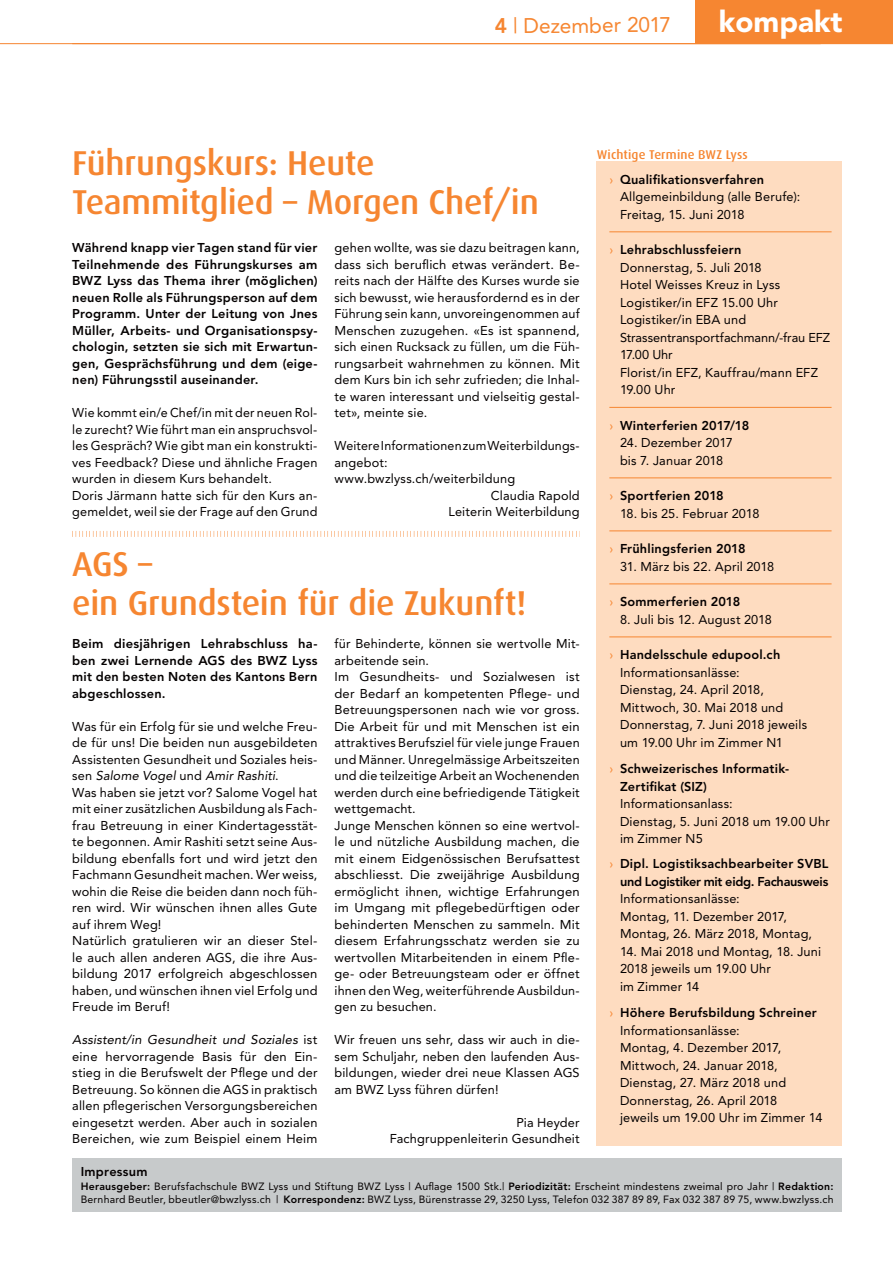
<style>
.page{position:relative;width:893px;height:1263px;background:#fff}
.page>*{position:absolute;margin:0;border:0;box-sizing:border-box;transform-origin:0 0}
.t1{font:500 34.5px/39px "Dax";letter-spacing:-.005em;color:#f68631}
.t2{font:900 29.7px "Avenir";color:#fff}
.t3{font:21px "Avenir";color:#f68631}
.t4{font:12.75px/16.5px "Avenir";letter-spacing:.015em;color:#040000}
.t5{font:800 12.75px/16.5px "Avenir";letter-spacing:.02em;color:#040000;text-align:justify}
.t6{font:500 12.75px "Dax";letter-spacing:.01em;color:#f68631}
.t7{font:10.5px/13.5px "Avenir";letter-spacing:.02em;color:#040000}
.s1{font-weight:800}
.s2{font-style:italic}
.s3{color:#f68631}
.s4{font-weight:400;color:#f68631}
</style>
<div class="page">
<div style="left:72px;top:1158px;width:770px;height:54px;background:#c7cacb"></div>
<hr style="left:0;top:43px;width:821px;height:1px;background:#f68631">
<div style="left:597px;top:161px;width:245px;height:985px;background:#fedcc0"></div>
<hr style="left:609px;top:232px;width:222px;height:1px;background:#f68631">
<hr style="left:609px;top:407px;width:222px;height:1px;background:#f68631">
<hr style="left:609px;top:478px;width:222px;height:1px;background:#f68631">
<hr style="left:609px;top:531px;width:222px;height:1px;background:#f68631">
<hr style="left:609px;top:584px;width:222px;height:1px;background:#f68631">
<hr style="left:609px;top:637px;width:222px;height:1px;background:#f68631">
<div style="left:695px;top:0;width:198px;height:44px;background:#f68631"></div>
<svg style="left:72px;top:531px;width:508px;height:6px"></svg>
<h3 class="t3" style="left:494px;top:18px;width:178px;rotate:-1deg"><span class="s1">4</span> | Dezember 2017</h3>
<h2 class="t2" style="left:719px;top:9px;width:125px">kompakt</h2>
<h1 class="t1" style="left:72px;top:146px;width:468px">Führungskurs: Heute<br>Teammitglied – Morgen Chef/in</h1>
<p class="t5" style="left:72px;top:240px;width:247px">Während knapp vier Tagen stand für vier Teilnehmende des Führungskurses am BWZ Lyss das Thema ihrer (möglichen) neuen Rolle als Führungsperson auf dem Programm. Unter der Leitung von Jnes Müller, Arbeits- und Organisationspsy&shy;chologin, setzten sie sich mit Erwartun&shy;gen, Gesprächsführung und dem (eige&shy;nen) Führungsstil auseinander.</p>
<p class="t4" style="left:72px;top:405px;width:247px">Wie kommt ein/e Chef/in mit der neuen Rol&shy;le zurecht? Wie führt man ein anspruchsvol&shy;les Gespräch? Wie gibt man ein konstrukti&shy;ves Feedback? Diese und ähnliche Fragen wurden in diesem Kurs behandelt.<br>Doris Järmann hatte sich für den Kurs an&shy;gemeldet, weil sie der Frage auf den Grund</p>
<p class="t4" style="left:334px;top:240px;width:247px;text-align:justify">gehen wollte, was sie dazu beitragen kann, dass sich beruflich etwas verändert. Be&shy;reits nach der Hälfte des Kurses wurde sie sich bewusst, wie herausfordernd es in der Führung sein kann, unvoreingenommen auf Menschen zuzugehen. «Es ist spannend, sich einen Rucksack zu füllen, um die Füh&shy;rungsarbeit wahrnehmen zu können. Mit dem Kurs bin ich sehr zufrieden; die Inhal&shy;te waren interessant und vielseitig gestal&shy;tet», meinte sie.</p>
<p class="t4" style="left:334px;top:438px;width:247px">Weitere Informationen zum Weiterbildungs-</p>
<p class="t4" style="left:334px;top:455px;width:55px">angebot:</p>
<p class="t4" style="left:334px;top:471px;width:182px">www.bwzlyss.ch/weiterbildung</p>
<p class="t4" style="left:491px;top:488px;width:90px">Claudia Rapold</p>
<p class="t4" style="left:448px;top:504px;width:133px">Leiterin Weiterbildung</p>
<h1 class="t1" style="left:72px;top:547px;width:456px">AGS –<br>ein Grundstein für die Zukunft!</h1>
<p class="t5" style="left:72px;top:636px;width:247px">Beim diesjährigen Lehrabschluss ha&shy;ben zwei Lernende AGS des BWZ Lyss mit den besten Noten des Kantons Bern abgeschlossen.</p>
<p class="t4" style="left:72px;top:719px;width:247px">Was für ein Erfolg für sie und welche Freu&shy;de für uns! Die beiden nun ausgebildeten Assistenten Gesundheit und Soziales heis&shy;sen <span class="s2">Salome Vogel</span> und <span class="s2">Amir Rashiti</span>.<br>Was haben sie jetzt vor? Salome Vogel hat mit einer zusätzlichen Ausbildung als Fach&shy;frau Betreuung in einer Kindertagesstät&shy;te begonnen. Amir Rashiti setzt seine Aus&shy;bildung ebenfalls fort und wird jetzt den Fachmann Gesundheit machen. Wer weiss, wohin die Reise die beiden dann noch füh&shy;ren wird. Wir wünschen ihnen alles Gute auf ihrem Weg!<br>Natürlich gratulieren wir an dieser Stel&shy;le auch allen anderen AGS, die ihre Aus&shy;bildung 2017 erfolgreich abgeschlossen haben, und wünschen ihnen viel Erfolg und Freude im Beruf!</p>
<p class="t4" style="left:72px;top:1032px;width:247px;text-align:justify"><span class="s2">Assistent/in Gesundheit und Soziales</span> ist eine hervorragende Basis für den Ein&shy;stieg in die Berufswelt der Pflege und der Betreuung. So können die AGS in praktisch allen pflegerischen Versorgungsbereichen eingesetzt werden. Aber auch in sozialen Bereichen, wie zum Beispiel einem Heim</p>
<p class="t4" style="left:334px;top:636px;width:247px">für Behinderte, können sie wertvolle Mit&shy;arbeitende sein.<br>Im Gesundheits- und Sozialwesen ist der Bedarf an kompetenten Pflege- und Betreu ungspersonen nach wie vor gross.<br>Die Arbeit für und mit Menschen ist ein attraktives Berufsziel für viele junge Frauen und Männer. Unregelmässige Arbeitszeiten und die teilzeitige Arbeit an Wochenenden werden durch eine befriedigende Tätigkeit wettgemacht.<br>Junge Menschen können so eine wertvol&shy;le und nützliche Ausbildung machen, die mit einem Eidgenössischen Berufsattest abschliesst. Die zweijährige Ausbildung ermöglicht ihnen, wichtige Erfahrungen im Umgang mit pflegebedürftigen oder behinderten Menschen zu sammeln. Mit diesem Erfahrungsschatz werden sie zu wertvollen Mitarbeitenden in einem Pfle&shy;ge- oder Betreuungsteam oder er öffnet ihnen den Weg, weiterführende Ausbildun&shy;gen zu besuchen.</p>
<p class="t4" style="left:334px;top:1032px;width:247px;text-align:justify">Wir freuen uns sehr, dass wir auch in die&shy;sem Schuljahr, neben den laufenden Aus&shy;bildungen, wieder drei neue Klassen AGS am BWZ Lyss führen dürfen!</p>
<p class="t4" style="left:390px;top:1115px;width:192px;text-align:right">Pia Heyder<br>Fachgruppenleiterin Gesundheit</p>
<p class="t6" style="left:597px;top:149px;width:153px">Wichtige Termine BWZ Lyss</p>
<p class="t4" style="left:620px;top:171px;width:182px;line-height:17.5px;text-indent:-11px"><span class="s3">›</span> <span class="s1">Qualifikationsverfahren<br></span>Allgemeinbildung (alle Berufe):<br>Freitag, 15. Juni 2018</p>
<p class="t4" style="left:620px;top:242px;width:212px;line-height:17.5px;text-indent:-11px"><span class="s3">›</span> <span class="s1">Lehrabschlussfeiern<br></span>Donnerstag, 5. Juli 2018<br>Hotel Weisses Kreuz in Lyss<br>Logistiker/in EFZ 15.00 Uhr<br>Logistiker/in EBA und<br>Strassentransportfachmann/-frau EFZ<br>17.00 Uhr<br>Florist/in EFZ, Kauffrau/mann EFZ<br>19.00 Uhr</p>
<p class="t5" style="left:609px;top:418px;width:142px"><span class="s4">›</span> Winterferien 2017/18</p>
<p class="t4" style="left:620px;top:435px;width:114px;line-height:17.5px">24. Dezember 2017 bis 7. Januar 2018</p>
<p class="t5" style="left:609px;top:488px;width:116px"><span class="s4">›</span> Sportferien 2018</p>
<p class="t4" style="left:620px;top:506px;width:141px">18. bis 25. Februar 2018</p>
<p class="t5" style="left:609px;top:541px;width:138px"><span class="s4">›</span> Frühlingsferien 2018</p>
<p class="t4" style="left:620px;top:559px;width:156px">31. März bis 22. April 2018</p>
<p class="t5" style="left:609px;top:594px;width:133px"><span class="s4">›</span> Sommerferien 2018</p>
<p class="t4" style="left:620px;top:612px;width:153px">8. Juli bis 12. August 2018</p>
<p class="t4" style="left:620px;top:647px;width:189px;line-height:17.5px;text-indent:-11px"><span class="s3">›</span> <span class="s1">Handelsschule edupool.ch<br></span>Informationsanlässe:<br>Dienstag, 24. April 2018,<br>Mittwoch, 30. Mai 2018 und<br>Donnerstag, 7. Juni 2018 jeweils um 19.00 Uhr im Zimmer N1</p>
<p class="t5" style="left:620px;top:761px;width:171px;line-height:17.5px;text-indent:-11px"><span class="s4">›</span> Schweizerisches Informatik-<br>Zertifikat (SIZ)</p>
<p class="t4" style="left:620px;top:796px;width:211px;line-height:17.5px">Informationsanlass:<br>Dienstag, 5. Juni 2018 um 19.00 Uhr im Zimmer N5</p>
<p class="t5" style="left:609px;top:856px;width:221px;line-height:17.5px;text-align:right"><span class="s4">›</span> Dipl. Logistiksachbearbeiter SVBL und Logistiker mit eidg. Fachausweis</p>
<p class="t4" style="left:620px;top:891px;width:194px;line-height:17.5px">Informationsanlässe:<br>Montag, 11. Dezember 2017,<br>Montag, 26. März 2018, Montag,</p>
<p class="t4" style="left:620px;top:944px;width:203px;line-height:17.5px">14. Mai 2018 und Montag, 18. Juni<br>2018 jeweils um 19.00 Uhr<br>im Zimmer 14</p>
<p class="t4" style="left:620px;top:1005px;width:204px;line-height:17.5px;text-indent:-11px"><span class="s3">›</span> <span class="s1">Höhere Berufsbildung Schreiner<br></span>Informationsanlässe:<br>Montag, 4. Dezember 2017,<br>Mittwoch, 24. Januar 2018,<br>Dienstag, 27. März 2018 und<br>Donnerstag, 26. April 2018<br>jeweils um 19.00 Uhr im Zimmer 14</p>
<p class="t5" style="left:81px;top:1165px;width:68px">Impressum</p>
<p class="t7" style="left:81px;top:1180px;width:754px"><span class="s1">Herausgeber:</span> Berufsfachschule BWZ Lyss und Stiftung BWZ Lyss | Auflage 1500 Stk.| <span class="s1">Periodizität:</span> Erscheint mindestens zweimal pro Jahr | <span class="s1">Redaktion:<br></span>Bernhard Beutler, bbeutler@bwzlyss.ch | <span class="s1">Korrespondenz:</span> BWZ Lyss, Bürenstrasse 29, 3250 Lyss, Telefon 032 387 89 89, Fax 032 387 89 75, www.bwzlyss.ch</p>
</div>
